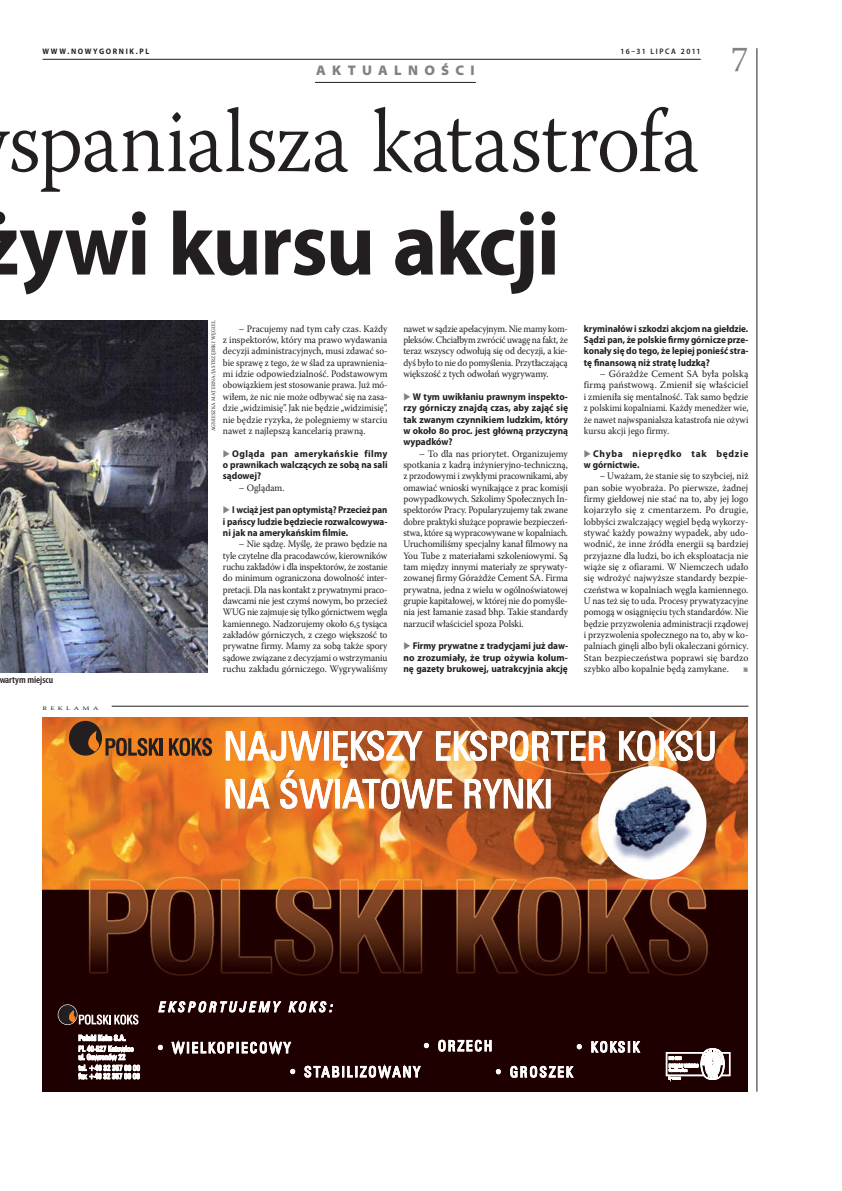
<style>
.page{position:relative;width:842px;height:1191px;background:#fff}
.page>*{position:absolute;margin:0;border:0;box-sizing:border-box;transform-origin:0 0}
.t1{font:300 90px "Warnock Pro";letter-spacing:-.015em;color:#231f20;scale:.94 1}
.t2{font:700 90px "Myriad Pro";letter-spacing:-.02em;color:#231f20;scale:.94 1}
.t3{font:36px "Warnock Pro";color:#808285;scale:.94 1}
.t4{font:900 semi-expanded 14px "Myriad Pro";letter-spacing:.47em;color:#808285;scale:.94 1}
.t5{font:9.9px/11.3px "Warnock Pro";color:#231f20;text-align:justify;scale:.94 1}
.t6{font:9.9px/11.3px "Warnock Pro";color:#231f20;text-align:justify;scale:.96 1}
.t7{font:9.9px/11.3px "Warnock Pro";color:#231f20;text-align:justify}
.t8{font:9.9px/11.3px "Warnock Pro";color:#231f20;text-align:justify;scale:.93 1}
.t9{font:600 condensed 9.9px "Myriad Pro";color:#231f20;scale:1.04 1}
.t10{font:700 9.8px/11.3px "Myriad Pro";color:#231f20;text-align:justify;scale:.95 1}
.t11{font:700 9.8px/11.3px "Myriad Pro";color:#231f20;text-align:justify;scale:.93 1}
.t12{font:700 9.8px/11.3px "Myriad Pro";color:#231f20;text-align:justify;scale:.94 1}
.t13{font:700 9.8px/11.3px "Myriad Pro";color:#231f20;text-align:justify;scale:.91 1}
.t14{font:700 9.8px/11.3px "Myriad Pro";color:#231f20;text-align:justify}
.t15{font:700 9.8px/11.3px "Myriad Pro";letter-spacing:.075em;color:#231f20}
.t16{font:700 8px "Myriad Pro";letter-spacing:.215em;color:#231f20;scale:.94 1}
.t17{font:600 8px "Myriad Pro";letter-spacing:.205em;color:#231f20;scale:.94 1}
.t18{font:5.3px "Warnock Pro";letter-spacing:.03em;color:#231f20;scale:.94 1}
.t19{font:5.3px "Warnock Pro";letter-spacing:.43em;color:#231f20;scale:1.43 1}
</style>
<div class="page">
<hr style="left:757px;top:48px;width:1px;height:1043px;background:#231f20">
<hr style="left:43px;top:59px;width:658px;height:1px;background:#231f20">
<img style="left:43px;top:717px;width:705px;height:374px">
<div style="left:69px;top:721px;width:33px;height:34px;background:#231f20;border-radius:50%"></div>
<svg style="left:88px;top:731px;width:12px;height:20px"></svg>
<svg style="left:106px;top:738px;width:53px;height:18px"></svg>
<hr style="left:160px;top:738px;width:3px;height:17px;background:#231f20">
<svg style="left:169px;top:738px;width:43px;height:18px"></svg>
<svg style="left:226px;top:730px;width:489px;height:79px"></svg>
<svg style="left:78px;top:1034px;width:62px;height:45px"></svg>
<svg style="left:577px;top:1041px;width:63px;height:11px"></svg>
<svg style="left:496px;top:1066px;width:77px;height:11px"></svg>
<svg style="left:424px;top:1039px;width:68px;height:12px"></svg>
<svg style="left:290px;top:1065px;width:131px;height:12px"></svg>
<svg style="left:158px;top:1041px;width:133px;height:12px"></svg>
<div style="left:58px;top:1004px;width:19px;height:21px;border:1px solid #fff;border-radius:50%"></div>
<div style="left:58px;top:1005px;width:19px;height:19px;background:#231f20;border-radius:50%"></div>
<svg style="left:69px;top:1010px;width:69px;height:14px"></svg>
<svg style="left:666px;top:1048px;width:64px;height:32px"></svg>
<img style="left:598px;top:766px;width:108px;height:113px">
<svg style="left:158px;top:1001px;width:175px;height:11px"></svg>
<hr style="left:315px;top:82px;width:161px;height:1px;background:#231f20">
<img style="left:0;top:320px;width:207px;height:352px">
<hr style="left:112px;top:706px;width:636px;height:1px;background:#231f20">
<p class="t17" style="left:620px;top:46px;width:87px">16–31 lipca 2011</p>
<h2 class="t3" style="left:731px;top:37px;width:20px">7</h2>
<p class="t16" style="left:43px;top:46px;width:115px">www.nowygornik.pl</p>
<h3 class="t4" style="left:316px;top:63px;width:170px">AKTUALNOŚCI</h3>
<h1 class="t1" style="left:8px;top:87px;width:736px">spanialsza katastrofa</h1>
<h1 class="t2" style="left:19px;top:185px;width:577px">ywi kursu akcji</h1>
<p class="t18" style="left:210px;top:431px;width:119px;rotate:-90deg">agnieszka materna/jastrzębski węgiel</p>
<p class="t5" style="left:223px;top:323px;width:177px;text-indent:16px">– Pracujemy nad tym cały czas. Każdy z inspektorów, który ma prawo wydawania decyzji administracyjnych, musi zdawać so&shy;bie sprawę z tego, że w ślad za uprawnienia&shy;mi idzie odpowiedzialność. Podstawowym obowiązkiem jest stosowanie prawa. Już mó&shy;wiłem, że nic nie może odbywać się na zasa&shy;dzie „widzimisię”. Jak nie będzie „widzimisię”, nie będzie ryzyka, że polegniemy w starciu nawet z najlepszą kancelarią prawną.</p>
<p class="t14" style="left:223px;top:447px;width:166px;text-indent:9px">Ogląda pan amerykańskie filmy o prawnikach walczących ze sobą na sali sądowej?</p>
<p class="t5" style="left:239px;top:481px;width:50px">– Oglądam.</p>
<p class="t13" style="left:223px;top:504px;width:182px;text-indent:9px">I wciąż jest pan optymistą? Przecież pan i pańscy ludzie będziecie rozwalcowywa&shy;ni jak na amerykańskim filmie.</p>
<p class="t5" style="left:223px;top:538px;width:177px;text-indent:16px">– Nie sądzę. Myślę, że prawo będzie na tyle czytelne dla pracodawców, kierowników ruchu zakładów i dla inspektorów, że zostanie do minimum ograniczona dowolność inter&shy;pretacji. Dla nas kontakt z prywatnymi praco&shy;dawcami nie jest czymś nowym, bo przecież WUG nie zajmuje się tylko górnictwem węgla kamiennego. Nadzorujemy około 6,5 tysiąca zakładów górniczych, z czego większość to prywatne firmy. Mamy za sobą także spory sądowe związane z decyzjami o wstrzymaniu ruchu zakładu górniczego. Wygrywaliśmy</p>
<p class="t8" style="left:403px;top:323px;width:178px">nawet w sądzie apelacyjnym. Nie mamy kom&shy;pleksów. Chciałbym zwrócić uwagę na fakt, że teraz wszyscy odwołują się od decyzji, a kie&shy;dyś było to nie do pomyślenia. Przytłaczającą większość z tych odwołań wygrywamy.</p>
<p class="t10" style="left:403px;top:390px;width:175px;text-indent:9px">W tym uwikłaniu prawnym inspekto&shy;rzy górniczy znajdą czas, aby zająć się tak zwanym czynnikiem ludzkim, który w około 80 proc. jest główną przyczyną wypadków?</p>
<p class="t6" style="left:403px;top:447px;width:173px;text-indent:16px">– To dla nas priorytet. Organizujemy spotkania z kadrą inżynieryjno-techniczną, z przodowymi i zwykłymi pracownikami, aby omawiać wnioski wynikające z prac komisji powypadkowych. Szkolimy Społecznych In&shy;spektorów Pracy. Popularyzujemy tak zwane dobre praktyki służące poprawie bezpieczeń&shy;stwa, które są wypracowywane w kopalniach.<br>Uruchomiliśmy specjalny kanał filmowy na You Tube z materiałami szkoleniowymi. Są tam między innymi materiały ze sprywaty&shy;zowanej firmy Górażdże Cement SA . Firma prywatna, jedna z wielu w ogólnoświatowej grupie kapitałowej, w której nie do pomyśle&shy;nia jest łamanie zasad bhp. Takie standardy narzucił właściciel spoza Polski.</p>
<p class="t12" style="left:403px;top:640px;width:177px;text-indent:9px">Firmy prywatne z tradycjami już daw&shy;no zrozumiały, że trup ożywia kolum&shy;nę gazety brukowej, uatrakcyjnia akcję</p>
<p class="t11" style="left:584px;top:322px;width:178px">kryminałów i szkodzi akcjom na giełdzie.<br>Sądzi pan, że polskie firmy górnicze prze&shy;konały się do tego, że lepiej ponieść stra&shy;tę finansową niż stratę ludzką?</p>
<p class="t7" style="left:584px;top:368px;width:166px;text-indent:16px">– Górażdże Cement SA była polską firmą państwową. Zmienił się właściciel i zmieniła się mentalność. Tak samo będzie z polskimi kopalniami. Każdy menedżer wie, że nawet najwspanialsza katastrofa nie ożywi kursu akcji jego firmy.</p>
<p class="t15" style="left:584px;top:447px;width:166px;text-indent:9px">Chyba nieprędko tak będzie w górnictwie.</p>
<p class="t5" style="left:584px;top:470px;width:177px;text-indent:16px">– Uważam, że stanie się to szybciej, niż pan sobie wyobraża. Po pierwsze, żadnej firmy giełdowej nie stać na to, aby jej logo kojarzyło się z cmentarzem. Po drugie, lobbyści zwalczający węgiel będą wykorzy&shy;stywać każdy poważny wypadek, aby udo&shy;wodnić, że inne źródła energii są bardziej przyjazne dla ludzi, bo ich eksploatacja nie wiąże się z ofiarami. WN</p>
<p class="t5" style="left:584px;top:561px;width:177px;text-indent:103px">iemczech udało się wdrożyć najwyższe standardy bezpie&shy;czeństwa w kopalniach węgla kamiennego.<br>U nas też się to uda. Procesy prywatyzacyjne pomogą w osiągnięciu tych standardów. Nie będzie przyzwolenia administracji rządowej i przyzwolenia społecznego na to, aby w ko&shy;palniach ginęli albo byli okaleczani górnicy.<br>Stan bezpieczeństwa poprawi się bardzo szybko albo kopalnie będą zamykane.</p>
<p class="t5" style="left:743px;top:663px;width:7px">l</p>
<p class="t9" style="left:-1px;top:674px;width:54px">wartym miejscu</p>
<p class="t19" style="left:43px;top:704px;width:41px">reklama</p>
</div>
